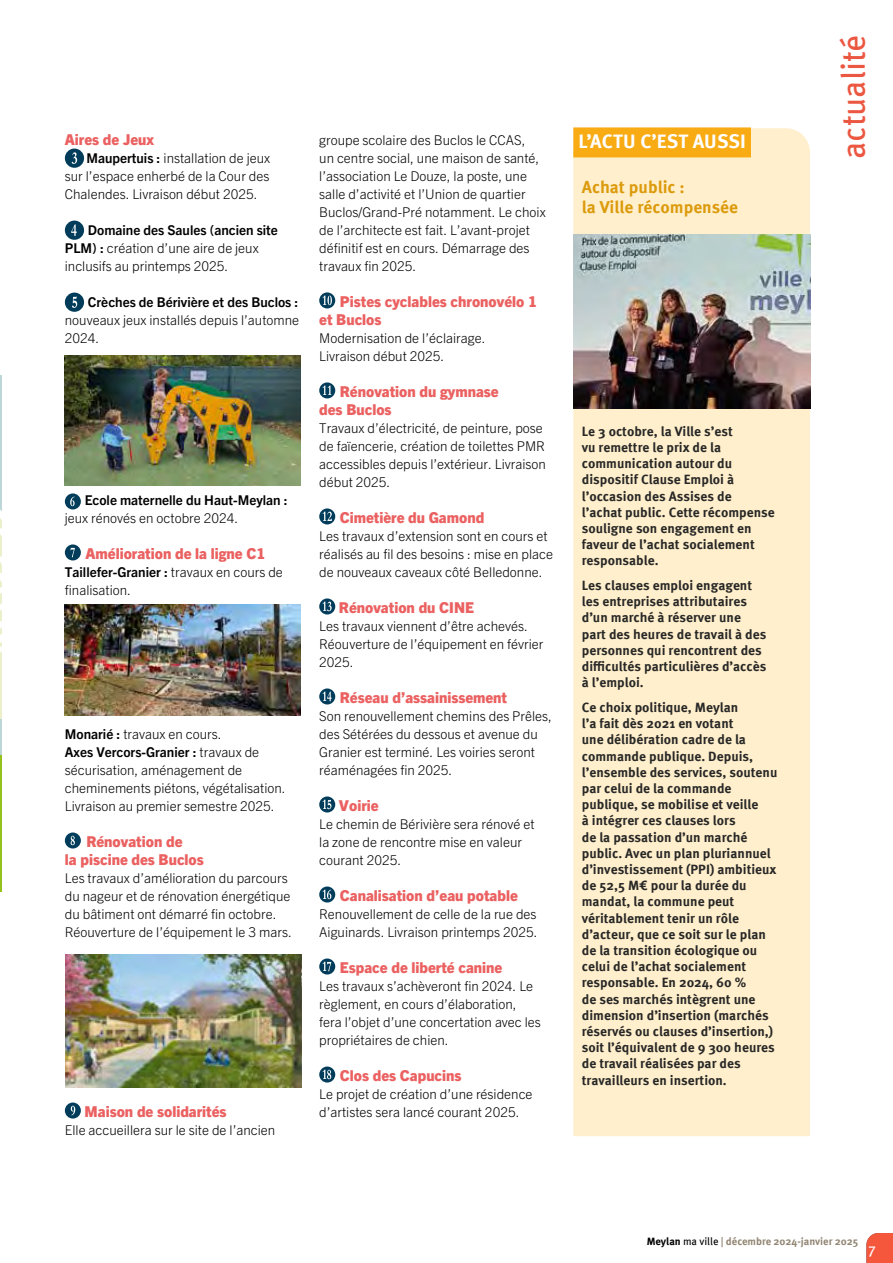
<style>
.page{position:relative;width:893px;height:1263px;background:#fff}
.page>*{position:absolute;margin:0;border:0;box-sizing:border-box;transform-origin:0 0}
.t1{font:33px "Meta Pro";color:#eb5740}
.t2{font:700 19.5px "Meta Pro";color:#fff}
.t3{font:700 17.25px/20.7px "Meta Pro";color:#dc9b0c}
.t4{font:800 15px/18px "Trade Gothic Next LT Pro";color:#eb6161}
.t5{font:15px "Meta Pro";color:#fff}
.t6{font:300 13.5px/18px "Trade Gothic Next LT Pro";color:#000}
.t7{font:700 13.5px/16.2px "Meta Pro";color:#282827}
.t8{font:700 13.5px "Trade Gothic Next LT Pro";color:#000}
.t9{font:700 10.65px "Meta Pro";color:#928674}
.t10{font:700 10.65px "Meta Pro";letter-spacing:-.005em;color:#000}
.s1{font-weight:700}
.s2{font-weight:400}
.s3{font-weight:400;color:#807460}
.s4{color:#000}
.s5{font-weight:400;color:#000}
</style>
<div class="page">
<svg style="left:866px;top:1233px;width:27px;height:30px"></svg>
<svg style="left:0;top:375px;width:1px;height:380px"></svg>
<hr style="left:0;top:755px;width:1px;height:136px;background:#95c11f">
<svg style="left:65px;top:149px;width:19px;height:19px"></svg>
<svg style="left:65px;top:221px;width:19px;height:19px"></svg>
<svg style="left:65px;top:293px;width:19px;height:19px"></svg>
<svg style="left:65px;top:493px;width:16px;height:16px"></svg>
<svg style="left:65px;top:544px;width:16px;height:16px"></svg>
<svg style="left:65px;top:832px;width:16px;height:16px"></svg>
<svg style="left:65px;top:1102px;width:16px;height:16px"></svg>
<div style="left:573px;top:128px;width:237px;height:1008px;background:#ffefcc"></div>
<div style="left:573px;top:127px;width:178px;height:30px;background:#f8ab13"></div>
<svg style="left:319px;top:292px;width:16px;height:16px"></svg>
<svg style="left:319px;top:382px;width:16px;height:16px"></svg>
<svg style="left:319px;top:508px;width:16px;height:16px"></svg>
<svg style="left:319px;top:598px;width:16px;height:16px"></svg>
<svg style="left:319px;top:688px;width:16px;height:16px"></svg>
<svg style="left:319px;top:796px;width:16px;height:16px"></svg>
<svg style="left:319px;top:886px;width:16px;height:16px"></svg>
<svg style="left:319px;top:958px;width:16px;height:16px"></svg>
<svg style="left:319px;top:1066px;width:16px;height:16px"></svg>
<img style="left:65px;top:355px;width:235px;height:131px">
<img style="left:65px;top:604px;width:236px;height:112px">
<img style="left:66px;top:954px;width:236px;height:133px">
<img style="left:573px;top:234px;width:237px;height:175px">
<p class="t4" style="left:65px;top:129px;width:91px">Aires de Jeux</p>
<p class="t6" style="left:65px;top:148px;width:207px;text-align:justify;text-indent:22px"><span class="s1">Maupertuis :</span> installation de jeux sur l’espace enherbé de la Cour des Chalendes. Livraison début 2025.</p>
<p class="t6" style="left:65px;top:220px;width:215px;text-indent:23px"><span class="s1">Domaine des Saules (ancien site<br>PLM) :</span> création d’une aire de jeux inclusifs au printemps 2025.</p>
<p class="t8" style="left:88px;top:292px;width:212px">Crèches de Bérivière et des Buclos :</p>
<p class="t6" style="left:65px;top:310px;width:236px">nouveaux jeux installés depuis l’automne<br>2024.</p>
<p class="t8" style="left:85px;top:490px;width:204px">Ecole maternelle du Haut-Meylan :</p>
<p class="t6" style="left:65px;top:508px;width:175px">jeux rénovés en octobre 2024.</p>
<p class="t4" style="left:85px;top:543px;width:181px">Amélioration de la ligne C1</p>
<p class="t6" style="left:65px;top:562px;width:220px"><span class="s1">Taillefer-Granier :</span> travaux en cours de finalisation.</p>
<p class="t6" style="left:65px;top:724px;width:222px"><span class="s1">Monarié :</span> travaux en cours.<br><span class="s1">Axes Vercors-Granier :</span> travaux de sécurisation, aménagement de cheminements piétons, végétalisation.<br>Livraison au premier semestre 2025.</p>
<p class="t4" style="left:65px;top:831px;width:141px;text-align:center">Rénovation de<br>la piscine des Buclos</p>
<p class="t6" style="left:65px;top:868px;width:228px">Les travaux d’amélioration du parcours du nageur et de rénovation énergétique du bâtiment ont démarré fin octobre.<br>Réouverture de l’équipement le 3 mars.</p>
<p class="t4" style="left:85px;top:1101px;width:144px">Maison de solidarités</p>
<p class="t6" style="left:65px;top:1120px;width:212px">Elle accueillera sur le site de l’ancien</p>
<p class="t6" style="left:319px;top:130px;width:228px">groupe scolaire des Buclos le CCAS,<br>un centre social, une maison de santé, l’association Le Douze, la poste, une salle d’activité et l’Union de quartier Buclos/Grand-Pré notamment. Le choix de l’architecte est fait. L’avant-projet définitif est en cours. Démarrage des travaux fin 2025.</p>
<p class="t4" style="left:319px;top:291px;width:219px;text-indent:21px">Pistes cyclables chronovélo 1 et Buclos</p>
<p class="t6" style="left:319px;top:328px;width:168px">Modernisation de l’éclairage.<br>Livraison début 2025.</p>
<p class="t4" style="left:319px;top:381px;width:181px;text-indent:21px">Rénovation du gymnase des Buclos</p>
<p class="t6" style="left:319px;top:418px;width:228px">Travaux d’électricité, de peinture, pose de faïencerie, création de toilettes PMR accessibles depuis l’extérieur. Livraison début 2025.</p>
<p class="t4" style="left:340px;top:507px;width:146px">Cimetière du Gamond</p>
<p class="t6" style="left:319px;top:526px;width:235px">Les travaux d’extension sont en cours et réalisés au fil des besoins : mise en place de nouveaux caveaux côté Belledonne.</p>
<p class="t4" style="left:339px;top:597px;width:137px">Rénovation du CINE</p>
<p class="t6" style="left:319px;top:616px;width:226px">Les travaux viennent d’être achevés.<br>Réouverture de l’équipement en février<br>2025.</p>
<p class="t4" style="left:340px;top:687px;width:169px">Réseau d’assainissement</p>
<p class="t6" style="left:319px;top:706px;width:234px">Son renouvellement chemins des Prêles, des Sétérées du dessous et avenue du Granier est terminé. Les voiries seront réaménagées fin 2025.</p>
<p class="t4" style="left:339px;top:795px;width:41px">Voirie</p>
<p class="t6" style="left:319px;top:814px;width:217px">Le chemin de Bérivière sera rénové et la zone de rencontre mise en valeur courant 2025.</p>
<p class="t4" style="left:340px;top:885px;width:179px">Canalisation d’eau potable</p>
<p class="t6" style="left:319px;top:904px;width:220px">Renouvellement de celle de la rue des<br>Aiguinards. Livraison printemps 2025.</p>
<p class="t4" style="left:340px;top:957px;width:164px">Espace de liberté canine</p>
<p class="t6" style="left:319px;top:976px;width:223px">Les travaux s’achèveront fin 2024. Le règlement, en cours d’élaboration, fera l’objet d’une concertation avec les propriétaires de chien.</p>
<p class="t4" style="left:340px;top:1065px;width:123px">Clos des Capucins</p>
<p class="t6" style="left:319px;top:1084px;width:215px">Le projet de création d’une résidence d’artistes sera lancé courant 2025.</p>
<h2 class="t2" style="left:578px;top:126px;width:169px">L’ACTU C’EST AUSSI</h2>
<p class="t3" style="left:582px;top:175px;width:158px">Achat public :<br>la Ville récompensée</p>
<p class="t7" style="left:582px;top:422px;width:195px">Le 3 octobre, la Ville s’est<br>vu remettre le prix de la communication autour du dispositif Clause Emploi à l’occasion des Assises de l’achat public. Cette récompense souligne son engagement en faveur de l’achat socialement responsable.</p>
<p class="t7" style="left:582px;top:576px;width:186px">Les clauses emploi engagent les entreprises attributaires d’un marché à réserver une part des heures de travail à des personnes qui rencontrent des difficultés particulières d’accès à l’emploi.</p>
<p class="t7" style="left:582px;top:698px;width:197px">Ce choix politique, Meylan<br>l’a fait dès 2021 en votant<br>une délibération cadre de la commande publique. Depuis, l’ensemble des services, soutenu par celui de la commande publique, se mobilise et veille<br>à intégrer ces clauses lors<br>de la passation d’un marché public. Avec un plan pluriannuel d’investissement (PPI) ambitieux de 52,5 M€ pour la durée du mandat, la commune peut véritablement tenir un rôle d’acteur, que ce soit sur le plan de la transition écologique ou celui de l’achat socialement responsable. En 2024, 60 %<br>de ses marchés intègrent une dimension d’insertion (marchés réservés ou clauses d’insertion,) soit l’équivalent de 9 300 heures de travail réalisées par des travailleurs en insertion.</p>
<h1 class="t1" style="left:828px;top:159px;width:126px;rotate:-90deg">actualité</h1>
<p class="t10" style="left:647px;top:1233px;width:78px">Meylan <span class="s2">ma vil e</span> <span class="s3">|</span></p>
<p class="t9" style="left:797px;top:1233px;width:63px">-janvier 2025</p>
<p class="t9" style="left:650px;top:1234px;width:211px"><span class="s4">Meylan</span> <span class="s5">ma ville</span><span class="s3">|</span>décembre 2024 -janvier 2025</p>
<p class="t5" style="left:870px;top:1238px;width:10px">27</p>
</div>
